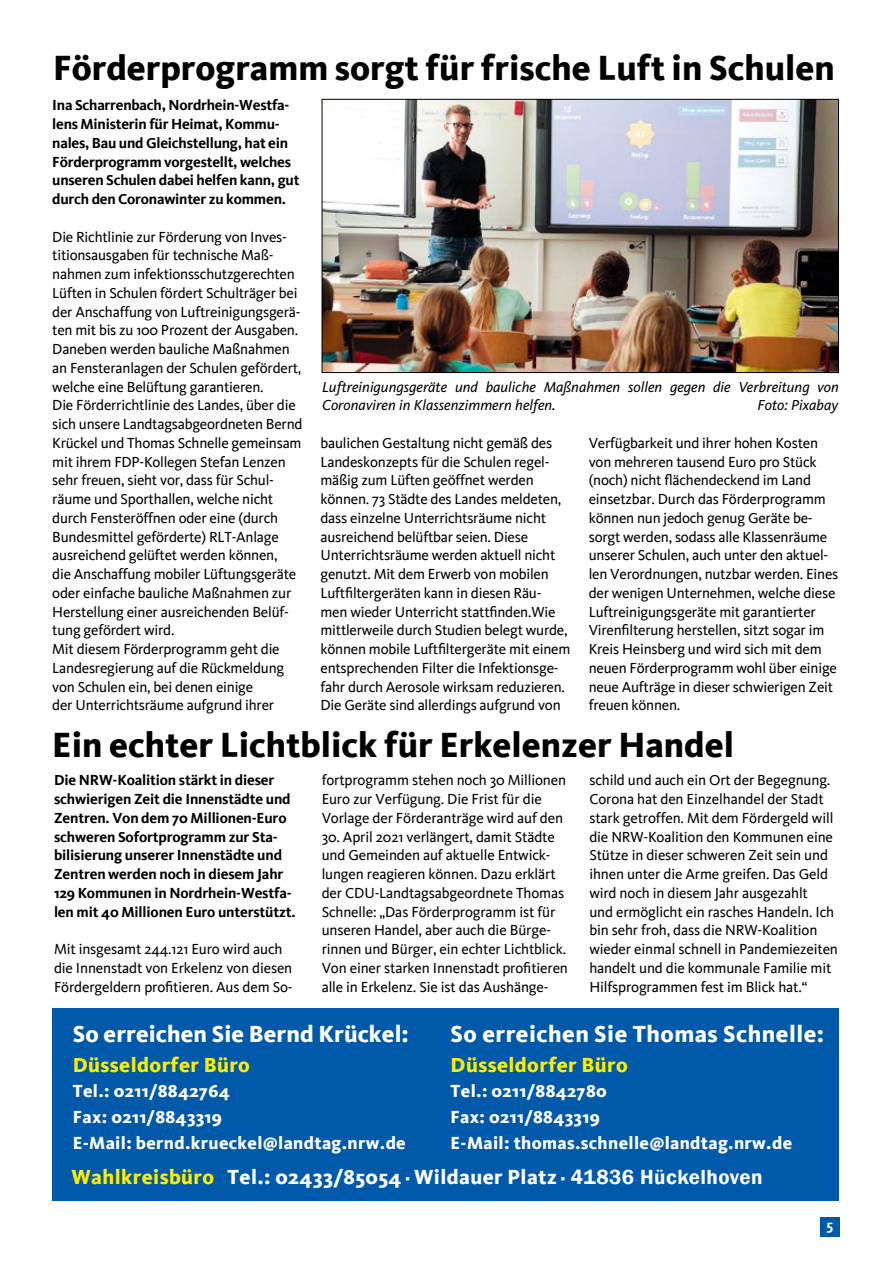
<style>
.page{position:relative;width:893px;height:1263px;background:#fff}
.page>*{position:absolute;margin:0;border:0;box-sizing:border-box;transform-origin:0 0}
.t1{font:800 36px "Kievit";color:#000}
.t2{font:800 24px "Kievit";letter-spacing:.02em;color:#fff}
.t3{font:800 21px "Kievit";letter-spacing:.02em;color:#fff}
.t4{font:800 21px "Kievit";letter-spacing:.02em;color:#ffed00}
.t5{font:800 18px/25.5px "Kievit";letter-spacing:.02em;color:#fff}
.t6{font:15px/18.8px "Kievit";letter-spacing:-.015em;color:#000}
.t7{font:700 15px/18.8px "Kievit";letter-spacing:-.01em;color:#000}
.t8{font:italic 15px/18.8px "Kievit OT";color:#000}
.t9{font:700 15px "Kievit";color:#fff}
.s1{color:#ffed00}
.s2{font-family:"Franklin Gothic";font-weight:600}
</style>
<div class="page">
<div style="left:820px;top:1217px;width:20px;height:20px;background:#005aa9"></div>
<div style="left:52px;top:1008px;width:787px;height:193px;background:#005aa9"></div>
<img style="left:324px;top:101px;width:513px;height:270px">
<div style="left:322px;top:99px;width:517px;height:274px;border:1px solid #000"></div>
<h1 class="t1" style="left:53px;top:47px;width:783px">Förderprogramm sorgt für frische Luft in Schulen</h1>
<p class="t7" style="left:52px;top:96px;width:249px">I na Scharrenbach, Nordrhein-Westfa&shy;lens Ministerin für Heimat, Kommu&shy;nales, Bau und Gleichstellung, hat ein Förderprogramm vorgestellt, welches unseren Schulen dabei helfen kann, gut durch den Coronawinter zu kommen.</p>
<p class="t6" style="left:52px;top:227px;width:252px">Die Richtlinie zur Förderung von Inves&shy;titionsausgaben für technische Maß&shy;nahmen zum infektionsschutzgerechten Lüften in Schulen fördert Schulträger bei der Anschaffung von Luftreinigungsgerä&shy;ten mit bis zu 100 Prozent der Ausgaben.<br>Daneben werden bauliche Maßnahmen an Fensteranlagen der Schulen gefördert, welche eine Belüftung garantieren.<br>Die Förderrichtlinie des Landes, über die sich unsere Landtagsabgeordneten Bernd Krückel und Thomas Schnelle gemeinsam mit ihrem FDP-Kollegen Stefan Lenzen sehr freuen, sieht vor, dass für Schul&shy;räume und Sporthallen, welche nicht durch Fensteröffnen oder eine (durch Bundesmittel geförderte) RLT-Anlage ausreichend gelüftet werden können,<br>die Anschaffung mobiler Lüftungsgeräte oder einfache bauliche Maßnahmen zur Herstellung einer ausreichenden Belüf&shy;tung gefördert wird.<br>Mit diesem Förderprogramm geht die Landesregierung auf die Rückmeldung von Schulen ein, bei denen einige<br>der U nterrichtsräume aufgrund ihrer</p>
<p class="t8" style="left:322px;top:377px;width:518px">Luftreinigungsgeräte und bauliche Maßnahmen sollen gegen die Verbreitung von<br>Coronaviren in Klassenzimmern helfen.</p>
<p class="t8" style="left:758px;top:396px;width:82px">Foto: Pixabay</p>
<p class="t6" style="left:320px;top:434px;width:251px">baulichen Gestaltung nicht gemäß des Landeskonzepts für die Schulen regel&shy;mäßig zum Lüften geöffnet werden können. 73 Städte des Landes meldeten, dass einzelne U nterrichtsräume nicht ausreichend belüftbar seien. Diese<br>U nterrichtsräume werden aktuell nicht genutzt. Mit dem Erwerb von mobilen Luftfiltergeräten kann in diesen Räu&shy;men wieder Unterricht stattfinden.Wie mittlerweile durch Studien belegt wurde, können mobile Luftfiltergeräte mit einem entsprechenden Filter die Infektionsge&shy;fahr durch Aerosole wirksam reduzieren.<br>Die Geräte sind allerdings aufgrund von</p>
<p class="t6" style="left:589px;top:434px;width:251px">Verfügbarkeit und ihrer hohen Kosten von mehreren tausend Euro pro Stück (noch) nicht flächendeckend im Land einsetzbar. Durch das Förderprogramm können nun jedoch genug Geräte be&shy;sorgt werden, sodass alle Klassenräume unserer Schulen, auch unter den aktuel&shy;len Verordnungen, nutzbar werden. Eines der wenigen U nternehmen, welche diese Luftreinigungsgeräte mit garantierter Virenfilterung herstellen, sitzt sogar im Kreis Heinsberg und wird sich mit dem neuen Förderprogramm wohl über einige neue Aufträge in dieser schwierigen Zeit freuen können.</p>
<h1 class="t1" style="left:52px;top:724px;width:683px">Ein echter Lichtblick für Erkelenzer Handel</h1>
<p class="t7" style="left:54px;top:771px;width:243px">Die NRW-Koalition stärkt in dieser schwierigen Zeit die I nnenstädte und Zentren. Von dem 70 Millionen-Euro schweren Sofortprogramm zur Sta&shy;bilisierung unserer I nnenstädte und Zentren werden noch in diesem Jahr 129 Kommunen in Nordrhein-Westfa&shy;len mit 40 Millionen Euro unterstützt.</p>
<p class="t6" style="left:54px;top:940px;width:240px">Mit insgesamt 244.121 Euro wird auch die Innenstadt von Erkelenz von diesen<br>Fördergeldern profitieren. Aus dem So-</p>
<p class="t6" style="left:322px;top:771px;width:246px">fortprogramm stehen noch 30 Millionen<br>Euro zur Verfügung. Die Frist für die<br>Vorlage der Förderanträge wird auf den</p>
<p class="t6" style="left:322px;top:827px;width:248px">30. April 2021 verlängert, damit Städte und Gemeinden auf aktuelle Entwick&shy;lungen reagieren können. Dazu erklärt der CDU -Landtagsabgeordnete Thomas Schnelle: „Das Förderprogramm ist für unseren Handel, aber auch die Bürge&shy;rinnen und Bürger, ein echter Lichtblick.<br>Von einer starken Innenstadt profitieren alle in Erkelenz. Sie ist das Aushänge-</p>
<p class="t6" style="left:589px;top:771px;width:250px">schild und auch ein Ort der Begegnung.<br>Corona hat den Einzelhandel der Stadt stark getroffen. Mit dem Fördergeld will die NRW-Koalition den Kommunen eine Stütze in dieser schweren Zeit sein und ihnen unter die Arme greifen. Das Geld wird noch in diesem Jahr ausgezahlt<br>und ermöglicht ein rasches Handeln. Ich bin sehr froh, dass die NRW-Koalition wieder einmal schnell in Pandemiezeiten handelt und die kommunale Familie mit H ilfsprogrammen fest im Blick hat.“</p>
<h2 class="t2" style="left:451px;top:1020px;width:375px">So erreichen Sie Thomas Schnelle:</h2>
<h3 class="t4" style="left:451px;top:1052px;width:179px">Düsseldorfer Büro</h3>
<p class="t5" style="left:451px;top:1078px;width:343px">Tel.: 0211/8842780<br>Fax: 0211/8843319<br>E-Mail: thomas.schnelle@landtag.nrw.de</p>
<h3 class="t3" style="left:71px;top:1164px;width:693px"><span class="s1">Wahlkreisbüro</span> Tel.: 02433/85054 <span class="s2">·</span> Wildauer Platz <span class="s2">· 41836 Hückelhoven</span></h3>
<h2 class="t2" style="left:73px;top:1020px;width:338px">So erreichen Sie Bernd Krückel:</h2>
<h3 class="t4" style="left:73px;top:1052px;width:179px">Düsseldorfer Büro</h3>
<p class="t5" style="left:73px;top:1078px;width:334px">Tel.: 0211/8842764<br>Fax: 0211/8843319<br>E-Mail: bernd.krueckel@landtag.nrw.de</p>
<p class="t9" style="left:826px;top:1216px;width:8px">5</p>
</div>
